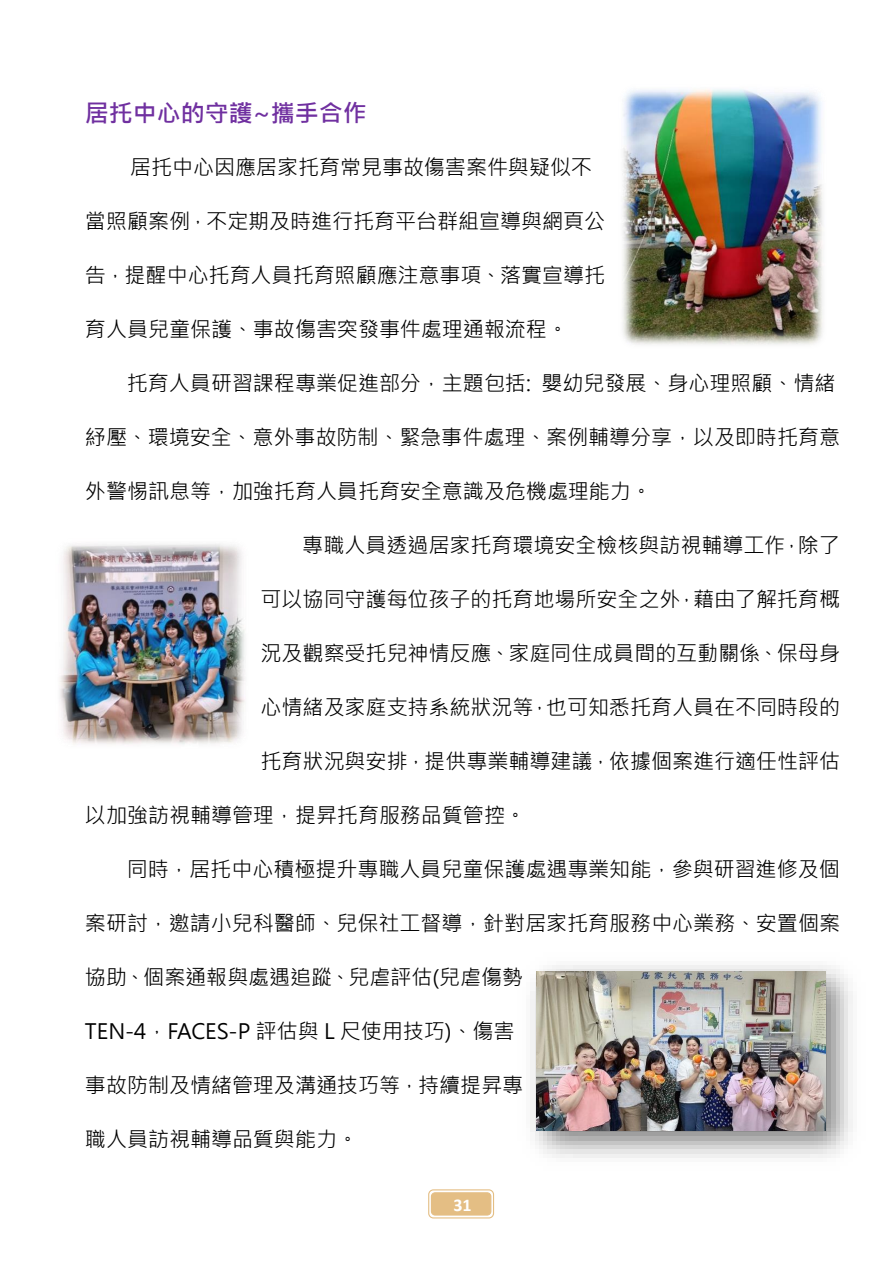
<style>
.page{position:relative;width:893px;height:1263px;background:#fff}
.page>*{position:absolute;margin:0;border:0;box-sizing:border-box;transform-origin:0 0}
.t1{font:700 24px "Microsoft Jheng Hei";color:#7030a0}
.t2{font:21px "Microsoft Jheng Hei";color:#000}
.t3{font:700 18px "Calibri";color:#fff}
</style>
<div class="page">
<svg style="left:429px;top:1190px;width:65px;height:28px"></svg>
<div style="left:428px;top:1189px;width:66px;height:29px;border:1px solid #e4be84;border-radius:5px"></div>
<div style="left:431px;top:1193px;width:60px;height:22px;background:#e4be84;border-radius:4px"></div>
<div style="left:431px;top:1192px;width:60px;height:23px;border:1px solid #e4be84;border-radius:4px"></div>
<img style="left:438px;top:1213px;width:49px;height:3px">
<img style="left:623px;top:89px;width:200px;height:256px">
<img style="left:60px;top:544px;width:185px;height:201px">
<img style="left:530px;top:965px;width:323px;height:193px">
<img style="left:537px;top:972px;width:288px;height:159px">
<p class="t1" style="left:85px;top:96px;width:283px">居托中心的守護~攜手合作</p>
<p class="t2" style="left:130px;top:152px;width:463px">居托中心因應居家托育常見事故傷害案件與疑似不</p>
<p class="t2" style="left:85px;top:206px;width:522px">當照顧案例，不定期及時進行托育平台群組宣導與網頁公</p>
<p class="t2" style="left:85px;top:260px;width:522px">告，提醒中心托育人員托育照顧應注意事項、落實宣導托</p>
<p class="t2" style="left:85px;top:314px;width:485px">育人員兒童保護、事故傷害突發事件處理通報流程。</p>
<p class="t2" style="left:127px;top:368px;width:710px">托育人員研習課程專業促進部分，主題包括: 嬰幼兒發展、身心理照顧、情緒</p>
<p class="t2" style="left:85px;top:422px;width:757px">紓壓、環境安全、意外事故防制、緊急事件處理、案例輔導分享，以及即時托育意</p>
<p class="t2" style="left:85px;top:476px;width:568px">外警惕訊息等，加強托育人員托育安全意識及危機處理能力。</p>
<p class="t2" style="left:302px;top:530px;width:539px">專職人員透過居家托育環境安全檢核與訪視輔導工作，除了</p>
<p class="t2" style="left:261px;top:584px;width:581px">可以協同守護每位孩子的托育地場所安全之外，藉由了解托育概</p>
<p class="t2" style="left:261px;top:638px;width:581px">況及觀察受托兒神情反應、家庭同住成員間的互動關係、保母身</p>
<p class="t2" style="left:261px;top:692px;width:581px">心情緒及家庭支持系統狀況等，也可知悉托育人員在不同時段的</p>
<p class="t2" style="left:261px;top:746px;width:581px">托育狀況與安排，提供專業輔導建議，依據個案進行適任性評估</p>
<p class="t2" style="left:85px;top:800px;width:442px">以加強訪視輔導管理，提昇托育服務品質管控。</p>
<p class="t2" style="left:127px;top:854px;width:715px">同時，居托中心積極提升專職人員兒童保護處遇專業知能，參與研習進修及個</p>
<p class="t2" style="left:85px;top:908px;width:757px">案研討，邀請小兒科醫師、兒保社工督導，針對居家托育服務中心業務、安置個案</p>
<p class="t2" style="left:85px;top:962px;width:440px">協助、個案通報與處遇追蹤、兒虐評估(兒虐傷勢</p>
<p class="t2" style="left:85px;top:1016px;width:431px">TEN-4，FACES-P 評估與 L 尺使用技巧)、傷害</p>
<p class="t2" style="left:85px;top:1070px;width:440px">事故防制及情緒管理及溝通技巧等，持續提昇專</p>
<p class="t2" style="left:85px;top:1124px;width:275px">職人員訪視輔導品質與能力。</p>
<p class="t3" style="left:453px;top:1198px;width:20px">31</p>
</div>
